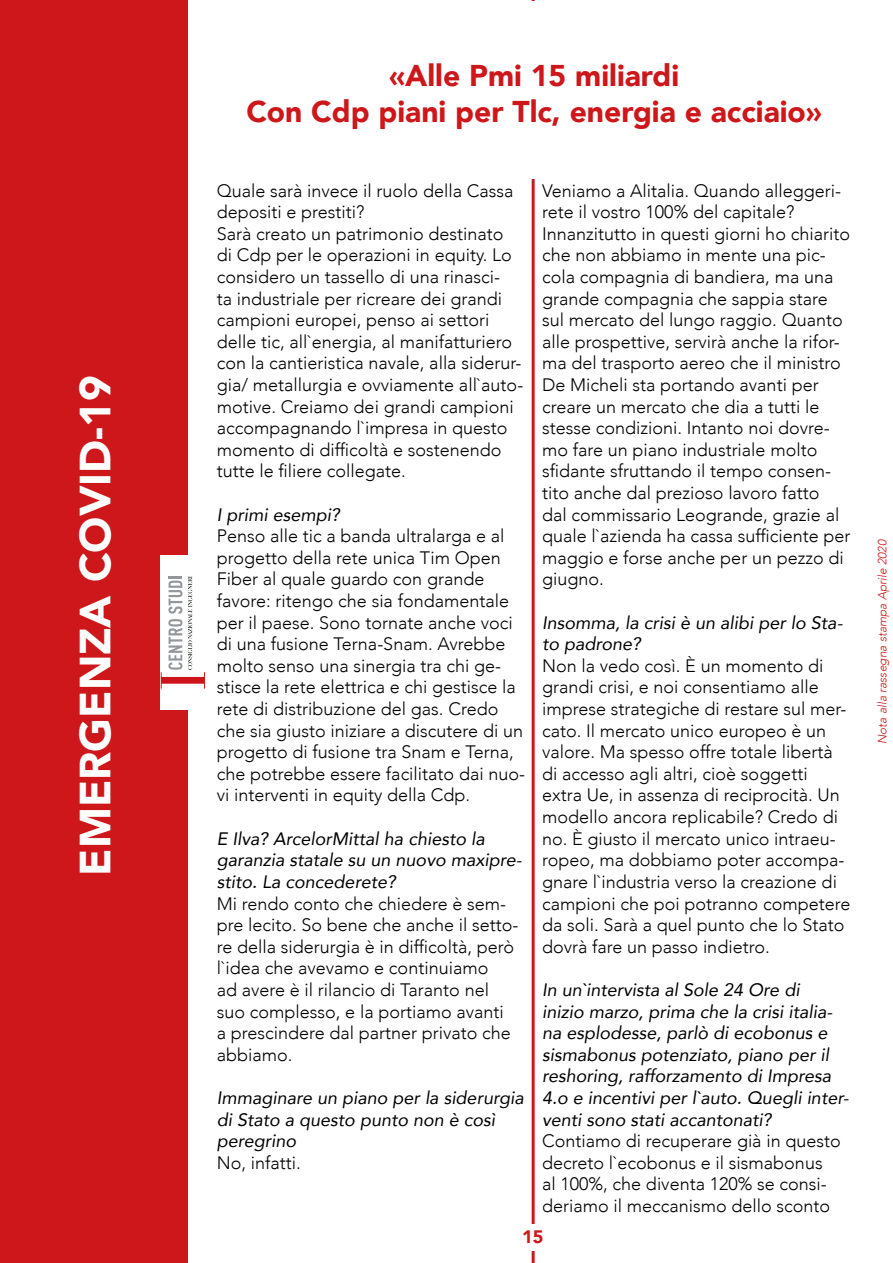
<style>
.page{position:relative;width:893px;height:1263px;background:#fff}
.page>*{position:absolute;margin:0;border:0;box-sizing:border-box;transform-origin:0 0}
.t1{font:900 43.5px "Avenir";color:#fff}
.t2{font:900 30px/36px "Avenir";color:#cd171a;text-align:center}
.t3{font:300 18px/21.6px "Avenir";color:#000}
.t4{font:italic 18px/21.6px "Avenir";color:#000}
.t5{font:900 18px "Avenir";color:#cd171a}
.t6{font:italic 300 12px "Avenir";color:#cd171a}
</style>
<div class="page">
<hr style="left:532px;top:0;width:3px;height:1263px;background:#cd171a">
<div style="left:0;top:0;width:188px;height:1263px;background:#cd171a"></div>
<div style="left:516px;top:1225px;width:33px;height:25px;background:#fff"></div>
<div style="left:489px;top:1px;width:72px;height:12px;background:#fff"></div>
<div style="left:499px;top:167px;width:73px;height:12px;background:#fff"></div>
<div style="left:161px;top:555px;width:56px;height:155px;background:#fff"></div>
<svg style="left:161px;top:576px;width:44px;height:113px"></svg>
<div style="left:220px;top:13px;width:629px;height:153px;background:#fff"></div>
<h1 class="t1" style="left:58px;top:876px;width:502px;rotate:-90deg">EMERGENZA COVID-19</h1>
<h2 class="t2" style="left:246px;top:57px;width:577px">«Alle Pmi 15 miliardi<br>Con Cdp piani per Tlc, energia e acciaio»</h2>
<p class="t3" style="left:217px;top:180px;width:308px">Quale sarà invece il ruolo della Cassa depositi e prestiti?<br>Sarà creato un patrimonio destinato<br>di Cdp per le operazioni in equity. Lo considero un tassello di una rinasci-<br>ta industriale per ricreare dei grandi campioni europei, penso ai settori delle tic, all`energia, al manifatturiero con la cantieristica navale, alla siderur&shy;gia/ metallurgia e ovviamente all`auto&shy;motive. Creiamo dei grandi campioni accompagnando l`impresa in questo momento di difficoltà e sostenendo tutte le filiere collegate.</p>
<p class="t4" style="left:217px;top:503px;width:125px">I primi esempi?</p>
<p class="t3" style="left:217px;top:525px;width:310px">Penso alle tic a banda ultralarga e al progetto della rete unica Tim Open Fiber al quale guardo con grande favore: ritengo che sia fondamentale per il paese. Sono tornate anche voci di una fusione Terna-Snam. Avrebbe molto senso una sinergia tra chi ge&shy;stisce la rete elettrica e chi gestisce la rete di distribuzione del gas. Credo che sia giusto iniziare a discutere di un progetto di fusione tra Snam e Terna, che potrebbe essere facilitato dai nuo&shy;vi interventi in equity della Cdp.</p>
<p class="t4" style="left:217px;top:827px;width:306px">E Ilva? ArcelorMittal ha chiesto la garanzia statale su un nuovo maxipre&shy;stito. La concederete?</p>
<p class="t3" style="left:217px;top:892px;width:303px">Mi rendo conto che chiedere è sem&shy;pre lecito. So bene che anche il setto&shy;re della siderurgia è in difficoltà, però l`idea che avevamo e continuiamo<br>ad avere è il rilancio di Taranto nel suo complesso, e la portiamo avanti<br>a prescindere dal partner privato che abbiamo.</p>
<p class="t4" style="left:217px;top:1087px;width:308px">Immaginare un piano per la siderurgia di Stato a questo punto non è così peregrino</p>
<p class="t3" style="left:217px;top:1152px;width:86px">No, infatti.</p>
<p class="t3" style="left:542px;top:180px;width:310px">Veniamo a Alitalia. Quando alleggeri&shy;rete il vostro 100% del capitale?<br>Innanzitutto in questi giorni ho chiarito che non abbiamo in mente una pic&shy;cola compagnia di bandiera, ma una grande compagnia che sappia stare sul mercato del lungo raggio. Quanto alle prospettive, servirà anche la rifor&shy;ma del trasporto aereo che il ministro De Micheli sta portando avanti per creare un mercato che dia a tutti le stesse condizioni. Intanto noi dovre&shy;mo fare un piano industriale molto sfidante sfruttando il tempo consen&shy;tito anche dal prezioso lavoro fatto<br>dal commissario Leogrande, grazie al quale l`azienda ha cassa sufficiente per maggio e forse anche per un pezzo di giugno.</p>
<p class="t4" style="left:542px;top:611px;width:302px">Insomma, la crisi è un alibi per lo Sta&shy;to padrone?</p>
<p class="t3" style="left:542px;top:655px;width:310px">Non la vedo così. È un momento di grandi crisi, e noi consentiamo alle imprese strategiche di restare sul mer&shy;cato. Il mercato unico europeo è un valore. Ma spesso offre totale libertà di accesso agli altri, cioè soggetti extra Ue, in assenza di reciprocità. Un modello ancora replicabile? Credo di no. È giusto il mercato unico intraeu&shy;ropeo, ma dobbiamo poter accompa&shy;gnare l`industria verso la creazione di campioni che poi potranno competere da soli. Sarà a quel punto che lo Stato dovrà fare un passo indietro.</p>
<p class="t4" style="left:542px;top:979px;width:308px">In un`intervista al Sole 24 Ore di<br>inizio marzo, prima che la crisi italia&shy;na esplodesse, parlò di ecobonus e sismabonus potenziato, piano per il reshoring, rafforzamento di Impresa 4.o e incentivi per l`auto. Quegli inter&shy;venti sono stati accantonati?</p>
<p class="t3" style="left:542px;top:1130px;width:300px">Contiamo di recuperare già in questo decreto l`ecobonus e il sismabonus al 100%, che diventa 120% se consi&shy;deriamo il meccanismo dello sconto</p>
<p class="t5" style="left:522px;top:1222px;width:23px">15</p>
<p class="t6" style="left:875px;top:744px;width:206px;rotate:-90deg">Nota alla rassegna stampa Aprile 2020</p>
</div>
